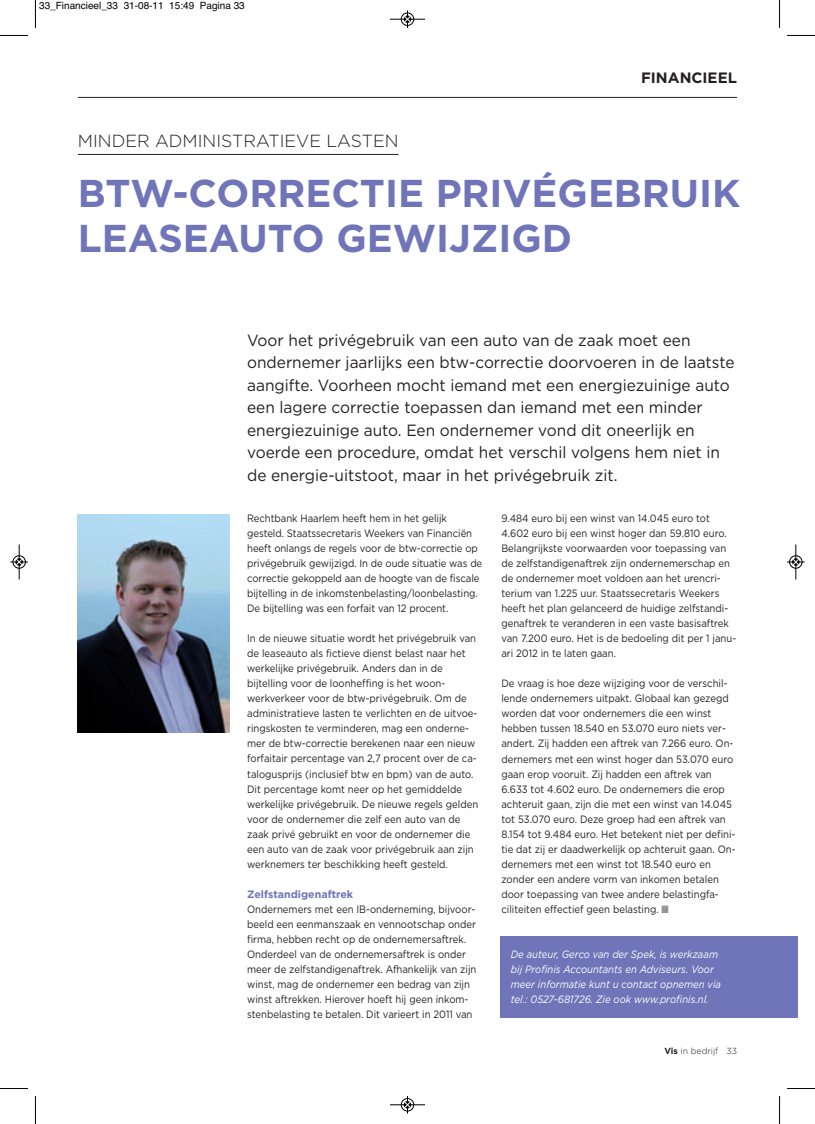
<style>
.page{position:relative;width:815px;height:1124px;background:#fff}
.page>*{position:absolute;margin:0;border:0;box-sizing:border-box;transform-origin:0 0}
.t1{font:700 38.75px/45px "Gotham";color:#6f75b8}
.t2{font:300 17.5px "Gotham";color:#231f20}
.t3{font:16.25px/22.5px "Gotham";color:#231f20;scale:.95 1}
.t4{font:700 15px "Gotham";color:#231f20}
.t5{font:10.62px/15px "Gotham";color:#231f20;scale:.9 1}
.t6{font:italic 10.62px/15px "Gotham";color:#fff;scale:.9 1}
.t7{font:10px "Helvetica";color:#000}
.t8{font:300 8.75px "Gotham";color:#231f20}
.s1{font-weight:700;color:#6f75b8}
.s2{color:#939598}
.s3{font-weight:700}
</style>
<div class="page">
<hr style="left:78px;top:97px;width:659px;height:1px;background:#231f20">
<div style="left:500px;top:935px;width:297px;height:82px;background:#6f75b8"></div>
<hr style="left:78px;top:154px;width:321px;height:1px;background:#231f20">
<img style="left:78px;top:514px;width:151px;height:218px">
<svg style="left:35px;top:0;width:1px;height:28px"></svg>
<svg style="left:0;top:35px;width:28px;height:1px"></svg>
<svg style="left:779px;top:0;width:1px;height:28px"></svg>
<svg style="left:787px;top:35px;width:28px;height:1px"></svg>
<svg style="left:35px;top:1096px;width:1px;height:27px"></svg>
<svg style="left:0;top:1088px;width:28px;height:1px"></svg>
<svg style="left:779px;top:1096px;width:1px;height:27px"></svg>
<svg style="left:787px;top:1088px;width:28px;height:1px"></svg>
<hr style="left:390px;top:19px;width:35px;height:1px;background:#000">
<div style="left:401px;top:13px;width:13px;height:13px;border:1px solid #000;border-radius:50%"></div>
<svg style="left:404px;top:10px;width:7px;height:18px"></svg>
<div style="left:401px;top:1097px;width:13px;height:14px;border:1px solid #fff;border-radius:50%"></div>
<hr style="left:390px;top:1104px;width:35px;height:1px;background:#000">
<div style="left:401px;top:1098px;width:13px;height:12px;border:1px solid #000;border-radius:50%"></div>
<svg style="left:404px;top:1096px;width:7px;height:17px"></svg>
<hr style="left:19px;top:544px;width:1px;height:35px;background:#000">
<div style="left:13px;top:555px;width:13px;height:13px;border:1px solid #000;border-radius:50%"></div>
<svg style="left:10px;top:558px;width:18px;height:7px"></svg>
<hr style="left:796px;top:544px;width:1px;height:35px;background:#000">
<div style="left:789px;top:555px;width:13px;height:13px;border:1px solid #000;border-radius:50%"></div>
<svg style="left:787px;top:558px;width:18px;height:7px"></svg>
<p class="t7" style="left:39px;top:0;width:207px">33_Financieel_33 31-08-11 15:49 Pagina 33</p>
<p class="t2" style="left:78px;top:131px;width:322px">MINDER ADMINISTRATIEVE LASTEN</p>
<p class="t4" style="left:641px;top:72px;width:97px">FINANCIEEL</p>
<p class="t1" style="left:78px;top:174px;width:664px">BTW-CORRECTIE PRIVÉGEBRUIK<br>LEASEAUTO GEWIJZIGD</p>
<p class="t3" style="left:247px;top:329px;width:515px">Voor het privégebruik van een auto van de zaak moet een ondernemer jaarlijks een btw-correctie doorvoeren in de laatste aangifte. Voorheen mocht iemand met een energiezuinige auto een lagere correctie toepassen dan iemand met een minder energiezuinige auto. Een ondernemer vond dit oneerlijk en voerde een procedure, omdat het verschil volgens hem niet in de energie-uitstoot, maar in het privégebruik zit.</p>
<p class="t5" style="left:247px;top:511px;width:263px">Rechtbank Haarlem heeft hem in het gelijk gesteld. Staatssecretaris Weekers van Financiën heeft onlangs de regels voor de btw-correctie op privégebruik gewijzigd. In de oude situatie was de correctie gekoppeld aan de hoogte van de fiscale bijtelling in de inkomstenbelasting/loonbelasting.<br>De bijtelling was een forfait van 12 procent.</p>
<p class="t5" style="left:247px;top:631px;width:258px">In de nieuwe situatie wordt het privégebruik van de leaseauto als fictieve dienst belast naar het werkelijke privégebruik. Anders dan in de bijtelling voor de loonheffing is het woon&shy;werkverkeer voor de btw-privégebruik. Om de administratieve lasten te verlichten en de uitvoe - ringskosten te verminderen, mag een onderne&shy;mer de btw-correctie berekenen naar een nieuw forfaitair percentage van 2,7 procent over de ca - talogusprijs (inclusief btw en bpm) van de auto.<br>Dit percentage komt neer op het gemiddelde werkelijke privégebruik. De nieuwe regels gelden voor de ondernemer die zelf een auto van de zaak privé gebruikt en voor de ondernemer die een auto van de zaak voor privégebruik aan zijn werknemers ter beschikking heeft gesteld.</p>
<p class="t5" style="left:247px;top:886px;width:256px"><span class="s1">Zelfstandigenaftrek<br></span>Ondernemers met een IB-onderneming, bijvoor&shy;beeld een eenmanszaak en vennootschap onder firma, hebben recht op de ondernemersaftrek.<br>Onderdeel van de ondernemersaftrek is onder meer de zelfstandigenaftrek. Afhankelijk van zijn winst, mag de ondernemer een bedrag van zijn winst aftrekken. Hierover hoeft hij geen inkom&shy;stenbelasting te betalen. Dit varieert in 2011 van</p>
<p class="t5" style="left:501px;top:511px;width:262px">9.484 euro bij een winst van 14.045 euro tot 4.602 euro bij een winst hoger dan 59.810 euro.<br>Belangrijkste voorwaarden voor toepassing van de zelfstandigenaftrek zijn ondernemerschap en de ondernemer moet voldoen aan het urencri&shy;terium van 1.225 uur. Staatssecretaris Weekers heeft het plan gelanceerd de huidige zelfstandi&shy;genaftrek te veranderen in een vaste basisaftrek van 7.200 euro. Het is de bedoeling dit per 1 janu&shy;ari 2012 in te laten gaan.</p>
<p class="t5" style="left:501px;top:676px;width:262px">De vraag is hoe deze wijziging voor de verschil&shy;lende ondernemers uitpakt. Globaal kan gezegd worden dat voor ondernemers die een winst hebben tussen 18.540 en 53.070 euro niets ver - andert. Zij hadden een aftrek van 7.266 euro. On&shy;dernemers met een winst hoger dan 53.070 euro gaan erop vooruit. Zij hadden een aftrek van 6.633 tot 4.602 euro. De ondernemers die erop achteruit gaan, zijn die met een winst van 14.045 tot 53.070 euro. Deze groep had een aftrek van 8.154 tot 9.484 euro. Het betekent niet per defini&shy;tie dat zij er daadwerkelijk op achteruit gaan. On&shy;dernemers met een winst tot 18.540 euro en zonder een andere vorm van inkomen betalen door toepassing van twee andere belastingfa&shy;ciliteiten effectief geen belasting. <span class="s2">■</span></p>
<p class="t6" style="left:511px;top:946px;width:235px">De auteur, Gerco van der Spek, is werkzaam bij Profinis Accountants en Adviseurs. Voor meer informatie kunt u contact opnemen via tel.: 0527-681726. Zie ook www.profinis.nl.</p>
<p class="t8" style="left:665px;top:1045px;width:74px"><span class="s3">Vis</span> in bedrijf 33</p>
</div>
